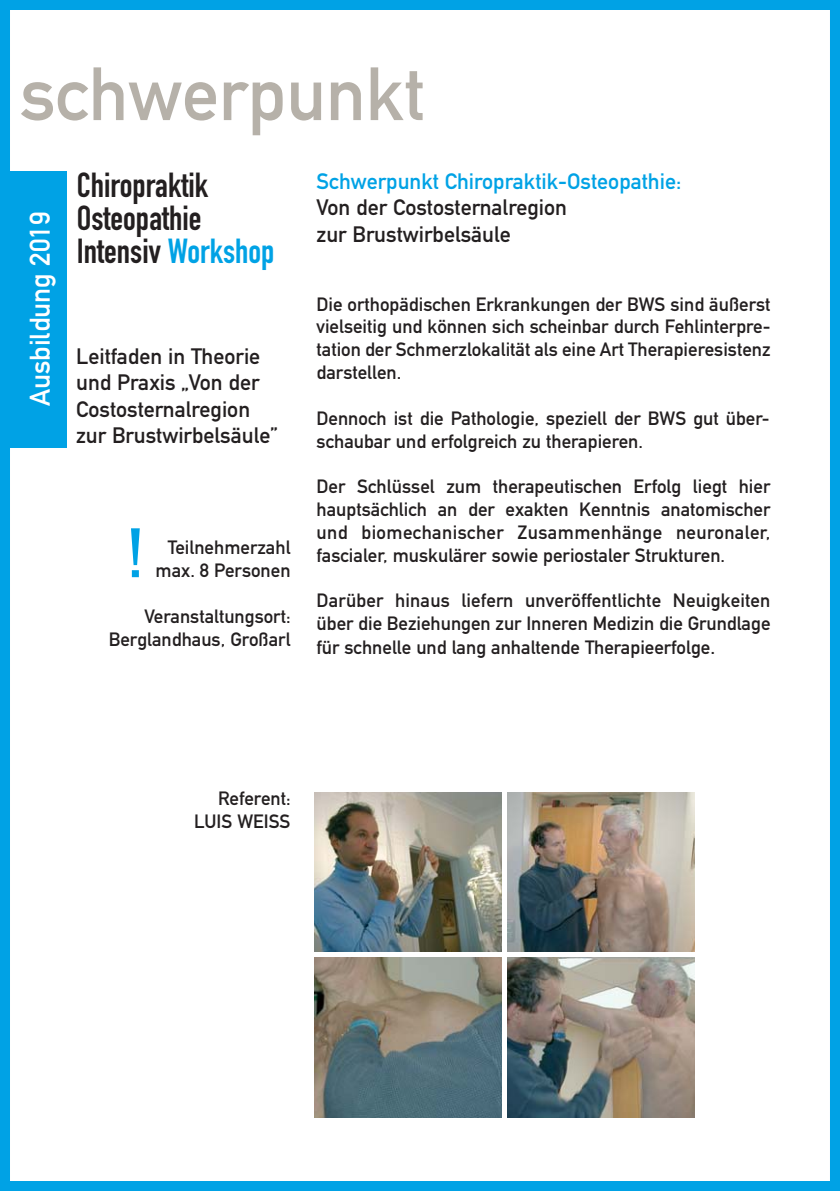
<style>
.page{position:relative;width:840px;height:1191px;background:#fff}
.page>*{position:absolute;margin:0;border:0;box-sizing:border-box;transform-origin:0 0}
.t1{font:74px "DIN Mittelschrift Alternate";color:#b6b1a9}
.t2{font:68.6px "DIN Mittelschrift Alternate";color:#00a2e5}
.t3{font:34.2px/33px "DIN Engschrift";color:#231f20}
.t4{font:28px "DIN Mittelschrift Alternate";color:#fff}
.t5{font:22px/26.4px "DIN Mittelschrift Alternate";color:#231f20}
.t6{font:22px "DIN Mittelschrift Alternate";color:#00a2e5}
.t7{font:19px/22.8px "DIN Mittelschrift Alternate";color:#231f20;text-align:right}
.s1{color:#00a2e5}
.s2{font-size:20px}
</style>
<div class="page">
<div style="left:0;top:0;width:839px;height:1191px;border:10px solid #00a2e5"></div>
<div style="left:0;top:171px;width:66px;height:276px;background:#00a2e5"></div>
<img style="left:315px;top:792px;width:186px;height:160px">
<img style="left:507px;top:792px;width:186px;height:160px">
<img style="left:315px;top:957px;width:186px;height:160px">
<img style="left:507px;top:957px;width:186px;height:160px">
<h1 class="t1" style="left:20px;top:67px;width:406px">schwerpunkt</h1>
<h3 class="t3" style="left:77px;top:173px;width:199px">Chiropraktik<br>Osteopathie<br>Intensiv <span class="s1">Workshop</span></h3>
<p class="t6" style="left:316px;top:173px;width:366px">Schwerpunkt Chiropraktik-Osteopathie:</p>
<p class="t5" style="left:316px;top:196px;width:252px">Von der Costosternalregion zur Brustwirbelsäule</p>
<h3 class="t4" style="left:30px;top:406px;width:195px;rotate:-90deg">Ausbildung 2019</h3>
<p class="t7" style="left:316px;top:294px;width:455px;text-align:justify">Die orthopädischen Erkrankungen der BWS sind äußerst vielseitig und können sich scheinbar durch Fehlinterpre&shy;tation der Schmerzlokalität als eine Art Therapieresistenz darstellen.</p>
<p class="t7" style="left:316px;top:408px;width:454px;text-align:left">Dennoch ist die Pathologie, speziell der BWS gut über&shy;schaubar und erfolgreich zu therapieren.</p>
<p class="t7" style="left:316px;top:477px;width:455px;text-align:justify">Der Schlüssel zum therapeutischen Erfolg liegt hier hauptsächlich an der exakten Kenntnis anatomischer und biomechanischer Zusammenhänge neuronaler, fascialer, muskulärer sowie periostaler Strukturen.</p>
<p class="t7" style="left:316px;top:591px;width:455px;text-align:justify">Darüber hinaus liefern unveröffentlichte Neuigkeiten über die Beziehungen zur Inneren Medizin die Grundlage für schnelle und lang anhaltende Therapieerfolge<span class="s2">.</span></p>
<p class="t5" style="left:76px;top:345px;width:203px">Leitfaden in Theorie und Praxis „Von der<br>Costosternalregion zur Brustwirbelsäule”</p>
<h2 class="t2" style="left:126px;top:528px;width:19px">!</h2>
<p class="t7" style="left:155px;top:538px;width:136px">Teilnehmerzahl max. 8 Personen</p>
<p class="t7" style="left:109px;top:606px;width:183px">Veranstaltungsort:<br>Berglandhaus, Großarl</p>
<p class="t7" style="left:194px;top:789px;width:98px">Referent:<br>LUIS WEISS</p>
</div>
